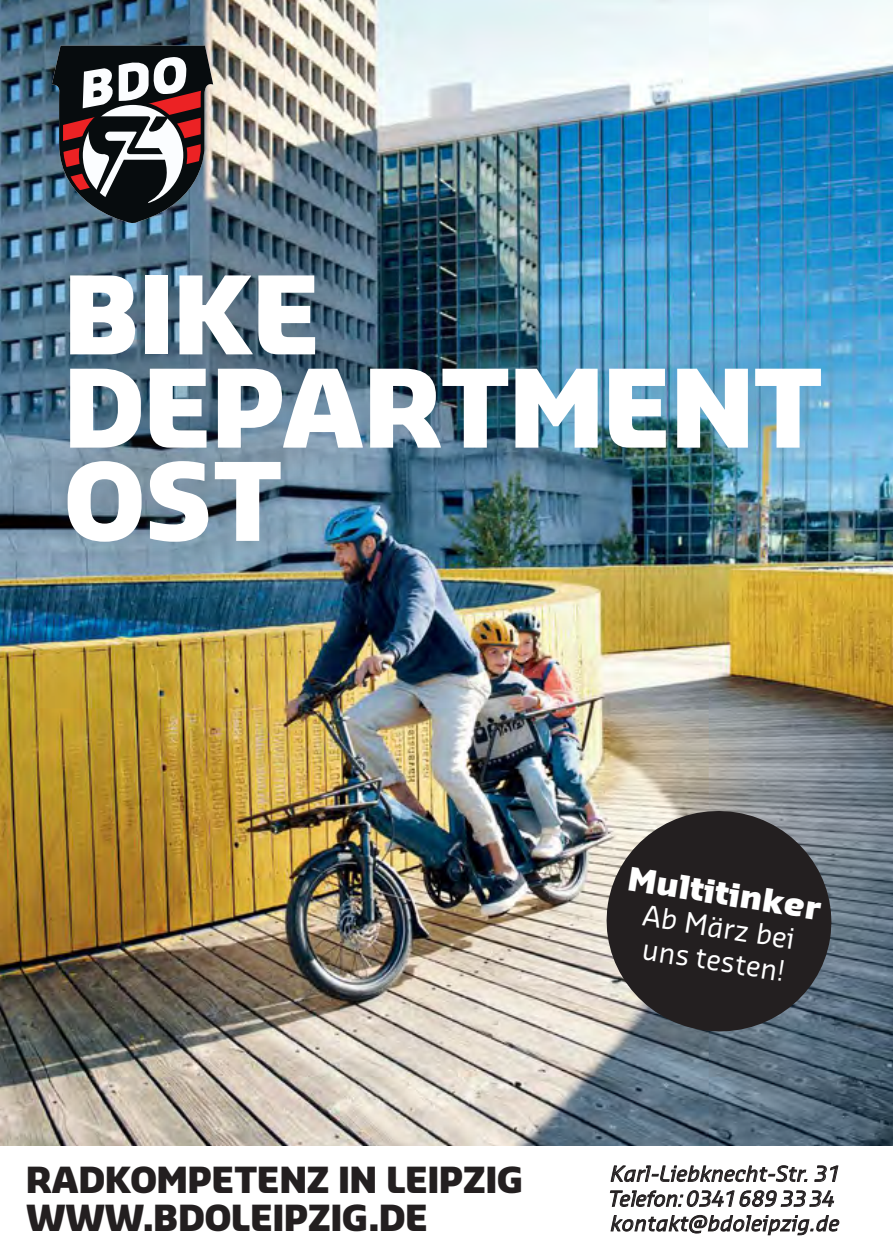
<style>
.page{position:relative;width:893px;height:1259px;background:#fff}
.page>*{position:absolute;margin:0;border:0;box-sizing:border-box;transform-origin:0 0}
.t1{font:900 105.3px/93.3px "Sansa Pro";color:#fff}
.t2{font:900 35.1px/37.8px "Sansa Pro";color:#231f20}
.t3{font:900 31.5px "Sansa Pro";color:#fff}
.t4{font:27.6px/33px "Sansa Std";color:#fff}
.t5{font:italic 20.4px/24.9px "Sansa Pro";letter-spacing:.01em;color:#231f20}
</style>
<div class="page">
<img style="left:0;top:0;width:893px;height:1145px">
<div style="left:0;top:199px;width:892px;height:418px;background:#231f20;opacity:.35"></div>
<svg style="left:52px;top:46px;width:161px;height:178px"></svg>
<div style="left:79px;top:101px;width:108px;height:108px;border:4px solid #070c0e;border-radius:50%"></div>
<svg style="left:611px;top:1165px;width:196px;height:17px"></svg>
<svg style="left:814px;top:1165px;width:24px;height:17px"></svg>
<svg style="left:610px;top:1190px;width:224px;height:17px"></svg>
<svg style="left:611px;top:1215px;width:228px;height:20px"></svg>
<svg style="left:598px;top:802px;width:241px;height:237px;background:#49494a"></svg>
<h1 class="t1" style="left:64px;top:264px;width:760px">BIKE<br>DEPARTMENT<br>OST</h1>
<h3 class="t3" style="left:632px;top:857px;width:196px;rotate:9deg">Multitinker</h3>
<h3 class="t4" style="left:646px;top:897px;width:155px;rotate:9deg">Ab März bei uns testen!</h3>
<h2 class="t2" style="left:26px;top:1159px;width:498px">RADKOMPETENZ IN LEIPZIG<br>WWW.BDOLEIPZIG.DE</h2>
<p class="t5" style="left:609px;top:1160px;width:233px">Karl-Liebknecht-Str. 31<br>Telefon: 0341 689 33 34 kontakt@bdoleipzig.de</p>
</div>
